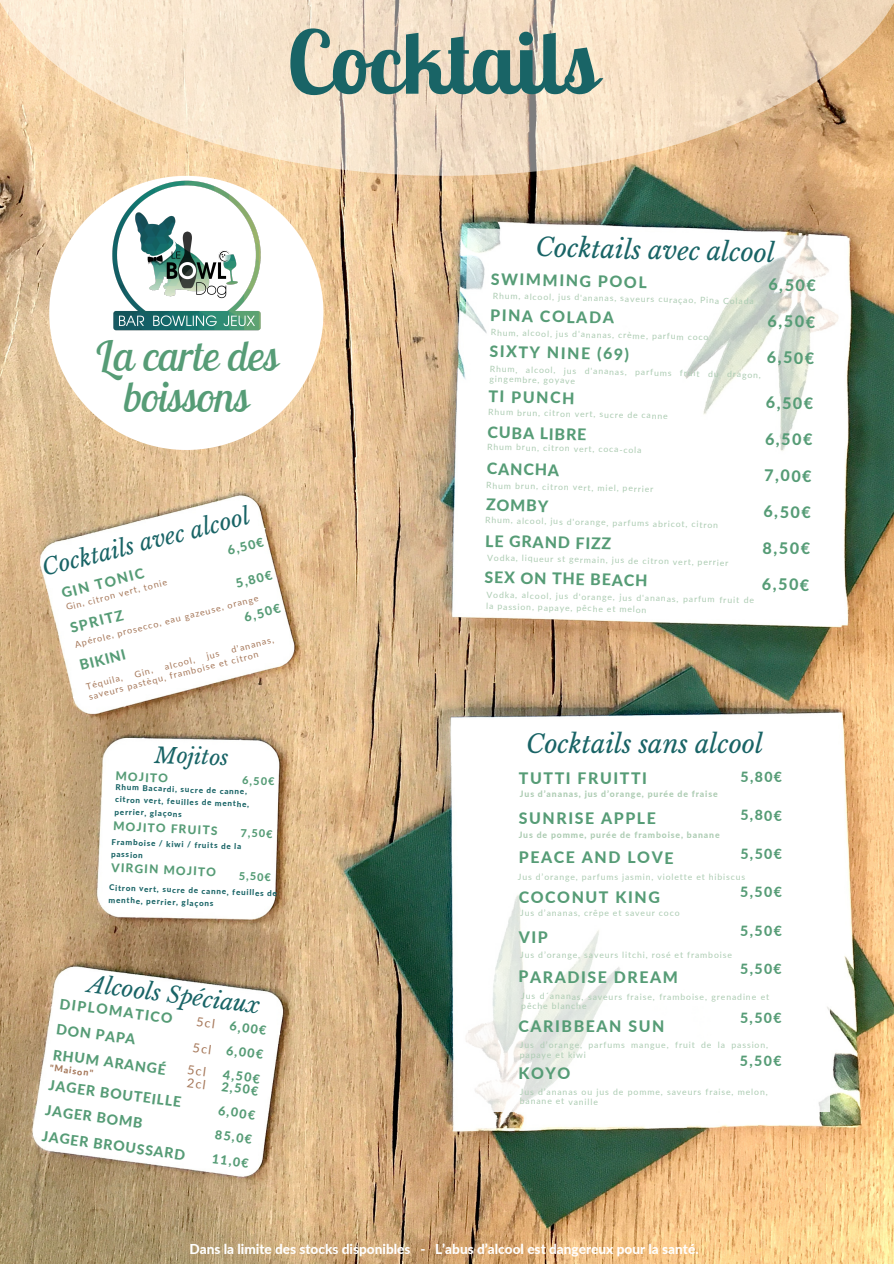
<style>
.page{position:relative;width:894px;height:1264px;background:#fff}
.page>*{position:absolute;margin:0;border:0;box-sizing:border-box;transform-origin:0 0}
.t1{font:700 87px "Lobster Two";color:#196466}
.t2{font:italic 42.3px/41.7px "Lobster Two";color:#569c76;text-align:center}
.t3{font:italic 25.35px "Libre Baskerville";color:#196466}
.t4{font:italic 22.5px "Libre Baskerville";color:#196466}
.t5{font:italic 21.3px "Libre Baskerville";color:#196466}
.t6{font:800 16.05px "Lato";color:#569c76}
.t7{font:800 15.9px "Lato";letter-spacing:.1em;color:#569c76}
.t8{font:800 14.1px "Lato";letter-spacing:.095em;color:#569c76}
.t9{font:800 13.65px "Lato";color:#fff}
.t10{font:800 12.6px "Lato";color:#569c76}
.t11{font:800 11.85px "Lato";color:#569c76}
.t12{font:800 10.8px "Lato";color:#569c76}
.t13{font:9px/10.8px "Lato";color:#a6785a}
.t14{font:800 9px "Lato";color:#a6785a}
.t15{font:8.7px/9.8px "Lato";letter-spacing:.1em;color:#adccb3}
.t16{font:800 8.7px "Lato";letter-spacing:.1em;color:#adccb3}
.t17{font:800 7.95px/12.3px "Lato";color:#196466}
</style>
<div class="page">
<img style="left:0;top:176px;width:893px;height:1087px">
<svg style="left:49px;top:176px;width:274px;height:274px"></svg>
<img style="left:79px;top:176px;width:214px;height:186px">
<svg style="left:459px;top:228px;width:386px;height:392px"></svg>
<div style="left:463px;top:772px;width:366px;height:340px;background:#fff"></div>
<svg style="left:0;top:0;width:893px;height:176px;background:#efd6b8"></svg>
<svg style="left:508px;top:427px;width:223px;height:6px"></svg>
<svg style="left:73px;top:644px;width:204px;height:54px"></svg>
<svg style="left:196px;top:1017px;width:19px;height:11px"></svg>
<svg style="left:193px;top:1042px;width:18px;height:12px"></svg>
<svg style="left:187px;top:1064px;width:19px;height:25px"></svg>
<p class="t1" style="left:286px;top:7px;width:311px">Cocktails</p>
<p class="t2" style="left:94px;top:334px;width:185px">La carte des boissons</p>
<p class="t4" style="left:39px;top:554px;width:215px;rotate:-14deg">Cocktails avec alcool</p>
<p class="t10" style="left:226px;top:543px;width:39px;rotate:-14deg">6,50€</p>
<p class="t10" style="left:234px;top:576px;width:39px;rotate:-14deg">5,80€</p>
<p class="t10" style="left:242px;top:609px;width:39px;rotate:-14deg">6,50€</p>
<p class="t8" style="left:60px;top:585px;width:86px;rotate:-14deg">GIN TONIC</p>
<p class="t8" style="left:68px;top:619px;width:56px;rotate:-14deg">SPRITZ</p>
<p class="t8" style="left:78px;top:656px;width:48px;rotate:-14deg">BIKINI</p>
<p class="t13" style="left:65px;top:601px;width:105px;rotate:-14deg">Gin, citron vert, tonie</p>
<p class="t13" style="left:73px;top:638px;width:190px;rotate:-14deg">Apérole, prosecco, eau gazeuse, orange</p>
<p class="t13" style="left:85px;top:681px;width:39px;rotate:-14deg">Téquila,</p>
<p class="t13" style="left:85px;top:680px;width:195px;text-indent:150px;rotate:-14deg">d’ananas, saveurs pastèqu, framboise et citron</p>
<p class="t13" style="left:163px;top:661px;width:32px;rotate:-14deg">alcool,</p>
<p class="t13" style="left:133px;top:669px;width:20px;rotate:-14deg">Gin,</p>
<p class="t5" style="left:155px;top:742px;width:75px;rotate:2deg">Mojitos</p>
<p class="t17" style="left:116px;top:780px;width:136px;rotate:2deg">Rhum Bacardi, sucre de canne, citron vert, feuilles de menthe, perrier, glaçons</p>
<p class="t11" style="left:116px;top:768px;width:54px;rotate:3deg">MOJITO</p>
<p class="t11" style="left:114px;top:818px;width:106px;rotate:3deg">MOJITO FRUITS</p>
<p class="t11" style="left:112px;top:859px;width:106px;rotate:3deg">VIRGIN MOJITO</p>
<p class="t12" style="left:242px;top:773px;width:34px;rotate:2deg">6,50€</p>
<p class="t12" style="left:241px;top:826px;width:34px;rotate:2deg">7,50€</p>
<p class="t12" style="left:239px;top:869px;width:34px;rotate:2deg">5,50€</p>
<p class="t17" style="left:112px;top:835px;width:131px;rotate:2deg">Framboise / kiwi / fruits de la passion</p>
<p class="t17" style="left:109px;top:881px;width:169px;rotate:2deg">Citron vert, sucre de canne, feuilles de menthe, perrier, glaçons</p>
<p class="t4" style="left:90px;top:970px;width:174px;rotate:7deg">Alcools Spéciaux</p>
<p class="t8" style="left:61px;top:994px;width:115px;rotate:8deg">DIPLOMATICO</p>
<p class="t8" style="left:58px;top:1020px;width:81px;rotate:8deg">DON PAPA</p>
<p class="t8" style="left:54px;top:1045px;width:115px;rotate:8deg">RHUM ARANGÉ</p>
<p class="t8" style="left:50px;top:1075px;width:135px;rotate:8deg">JAGER BOUTEILLE</p>
<p class="t8" style="left:47px;top:1101px;width:99px;rotate:8deg">JAGER BOMB</p>
<p class="t8" style="left:44px;top:1126px;width:146px;rotate:8deg">JAGER BROUSSARD</p>
<p class="t10" style="left:231px;top:1018px;width:39px;rotate:8deg">6,00€</p>
<p class="t10" style="left:227px;top:1042px;width:39px;rotate:8deg">6,00€</p>
<p class="t10" style="left:224px;top:1066px;width:39px;rotate:8deg">4,50€</p>
<p class="t10" style="left:223px;top:1078px;width:39px;rotate:8deg">2,50€</p>
<p class="t10" style="left:219px;top:1102px;width:39px;rotate:8deg">6,00€</p>
<p class="t10" style="left:216px;top:1126px;width:39px;rotate:8deg">85,0€</p>
<p class="t10" style="left:213px;top:1150px;width:39px;rotate:8deg">11,0€</p>
<p class="t14" style="left:51px;top:1061px;width:45px;rotate:8deg">"Maison"</p>
<p class="t3" style="left:536px;top:232px;width:241px;rotate:1deg">Cocktails avec alcool</p>
<p class="t7" style="left:491px;top:269px;width:157px;rotate:1deg">SWIMMING POOL</p>
<p class="t7" style="left:490px;top:305px;width:125px;rotate:1deg">PINA COLADA</p>
<p class="t7" style="left:489px;top:341px;width:141px;rotate:1deg">SIXTY NINE (69)</p>
<p class="t7" style="left:488px;top:386px;width:87px;rotate:1deg">TI PUNCH</p>
<p class="t7" style="left:487px;top:423px;width:100px;rotate:1deg">CUBA LIBRE</p>
<p class="t7" style="left:487px;top:459px;width:74px;rotate:1deg">CANCHA</p>
<p class="t7" style="left:486px;top:495px;width:64px;rotate:1deg">ZOMBY</p>
<p class="t7" style="left:485px;top:531px;width:127px;rotate:1deg">LE GRAND FIZZ</p>
<p class="t7" style="left:484px;top:567px;width:164px;rotate:1deg">SEX ON THE BEACH</p>
<p class="t6" style="left:768px;top:274px;width:49px;rotate:1deg">6,50€</p>
<p class="t6" style="left:767px;top:311px;width:49px;rotate:1deg">6,50€</p>
<p class="t6" style="left:766px;top:347px;width:49px;rotate:1deg">6,50€</p>
<p class="t6" style="left:765px;top:392px;width:49px;rotate:1deg">6,50€</p>
<p class="t6" style="left:765px;top:429px;width:49px;rotate:1deg">6,50€</p>
<p class="t6" style="left:764px;top:465px;width:49px;rotate:1deg">7,00€</p>
<p class="t6" style="left:763px;top:501px;width:49px;rotate:1deg">6,50€</p>
<p class="t6" style="left:762px;top:538px;width:49px;rotate:1deg">8,50€</p>
<p class="t6" style="left:761px;top:574px;width:49px;rotate:1deg">6,50€</p>
<p class="t15" style="left:493px;top:291px;width:262px;rotate:1deg">Rhum, alcool, jus d'ananas, saveurs curaçao, Pina Colada</p>
<p class="t15" style="left:491px;top:328px;width:219px;rotate:1deg">Rhum, alcool, jus d'ananas, crème, parfum coco</p>
<p class="t15" style="left:489px;top:364px;width:272px;rotate:1deg">Rhum, alcool, jus d'ananas, parfums fruit du dragon, gingembre, goyave</p>
<p class="t15" style="left:488px;top:407px;width:181px;rotate:1deg">Rhum brun, citron vert, sucre de canne</p>
<p class="t15" style="left:487px;top:442px;width:156px;rotate:1deg">Rhum brun, citron vert, coca-cola</p>
<p class="t15" style="left:486px;top:480px;width:169px;rotate:1deg">Rhum brun, citron vert, miel, perrier</p>
<p class="t15" style="left:485px;top:515px;width:234px;rotate:1deg">Rhum, alcool, jus d'orange, parfums abricot, citron</p>
<p class="t15" style="left:487px;top:553px;width:243px;rotate:1deg">Vodka, liqueur st germain, jus de citron vert, perrier</p>
<p class="t15" style="left:486px;top:589px;width:269px;line-height:11.4px;rotate:1deg">Vodka, alcool, jus d'orange, jus d'ananas, parfum fruit de la passion, papaye, pêche et melon</p>
<p class="t3" style="left:526px;top:728px;width:238px">Cocktails sans alcool</p>
<p class="t7" style="left:519px;top:768px;width:129px">TUTTI FRUITTI</p>
<p class="t7" style="left:518px;top:808px;width:138px">SUNRISE APPLE</p>
<p class="t7" style="left:518px;top:847px;width:156px">PEACE AND LOVE</p>
<p class="t7" style="left:518px;top:887px;width:142px">COCONUT KING</p>
<p class="t7" style="left:518px;top:927px;width:31px">VIP</p>
<p class="t7" style="left:518px;top:966px;width:161px">PARADISE DREAM</p>
<p class="t7" style="left:518px;top:1016px;width:147px">CARIBBEAN SUN</p>
<p class="t7" style="left:518px;top:1063px;width:53px">KOYO</p>
<p class="t8" style="left:740px;top:768px;width:43px">5,80€</p>
<p class="t8" style="left:740px;top:806px;width:43px">5,80€</p>
<p class="t8" style="left:740px;top:845px;width:43px">5,50€</p>
<p class="t8" style="left:740px;top:883px;width:43px">5,50€</p>
<p class="t8" style="left:740px;top:922px;width:43px">5,50€</p>
<p class="t8" style="left:740px;top:960px;width:43px">5,50€</p>
<p class="t8" style="left:739px;top:1008px;width:43px">5,50€</p>
<p class="t8" style="left:739px;top:1051px;width:43px">5,50€</p>
<p class="t16" style="left:520px;top:788px;width:199px">Jus d’ananas, jus d’orange, purée de fraise</p>
<p class="t16" style="left:518px;top:829px;width:202px">Jus de pomme, purée de framboise, banane</p>
<p class="t15" style="left:518px;top:871px;width:229px">Jus d’orange, parfums jasmin, violette et hibiscus</p>
<p class="t15" style="left:520px;top:907px;width:161px">Jus d’ananas, crêpe et saveur coco</p>
<p class="t15" style="left:520px;top:950px;width:213px">Jus d’orange, saveurs litchi, rosé et framboise</p>
<p class="t15" style="left:521px;top:991px;width:249px">Jus d´ananas, saveurs fraise, framboise, grenadine et pêche blanche</p>
<p class="t15" style="left:519px;top:1039px;width:250px">Jus d’orange, parfums mangue, fruit de la passion, papaye et kiwi</p>
<p class="t15" style="left:519px;top:1086px;width:249px">Jus d’ananas ou jus de pomme, saveurs fraise, melon, banane et vanille</p>
<p class="t9" style="left:189px;top:1240px;width:510px">Dans la limite des stocks disponibles - L’abus d’alcool est dangereux pour la santé.</p>
</div>
